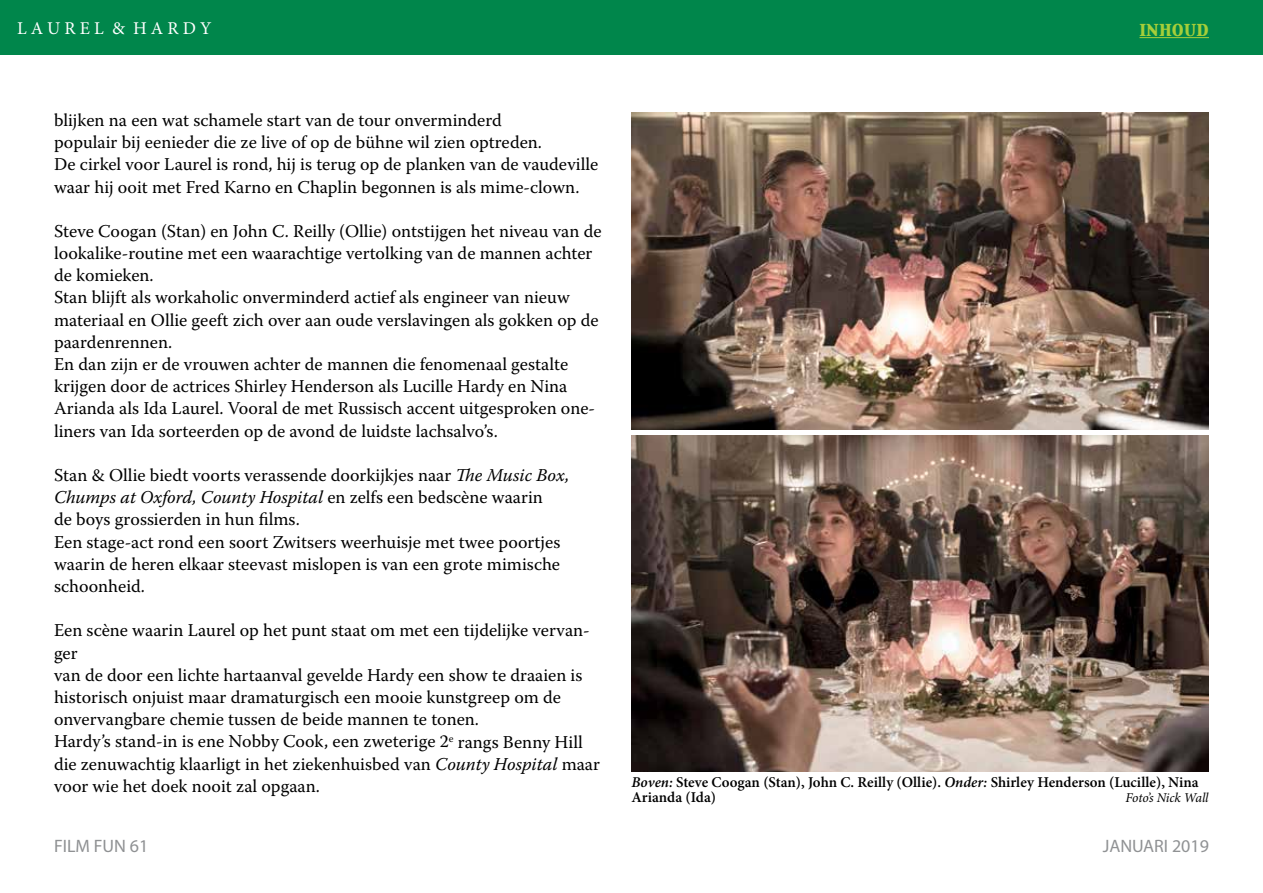
<style>
.page{position:relative;width:1263px;height:893px;background:#fff}
.page>*{position:absolute;margin:0;border:0;box-sizing:border-box;transform-origin:0 0}
.t1{font:18px/22.2px "Warnock Pro";color:#000}
.t2{font:18px "Minion Pro";color:#fff}
.t3{font:18px "Myriad Pro";color:#909294}
.t4{font:18px "Myriad Pro";color:#8f9193}
.t5{font:18px "Capitals";color:#a6ce39}
.t6{font:600 15px/15px "Minion Pro";color:#000}
.t7{font:italic 13.5px "Minion Pro";letter-spacing:-.01em;color:#000}
.s1{font-style:italic}
</style>
<div class="page">
<div style="left:0;top:0;width:1263px;height:54px;background:#00864b"></div>
<img style="left:631px;top:113px;width:578px;height:316px">
<img style="left:631px;top:436px;width:578px;height:336px">
<hr style="left:1139px;top:37px;width:70px;height:1px;background:#a6ce39">
<p class="t2" style="left:17px;top:16px;width:196px">L A U R E L &amp; H A R D Y</p>
<p class="t5" style="left:1139px;top:16px;width:71px">INHOUD</p>
<p class="t1" style="left:54px;top:109px;width:546px">blijken na een wat schamele start van de tour onverminderd<br>populair bij eenieder die ze live of op de bühne wil zien optreden.<br>De cirkel voor Laurel is rond, hij is terug op de planken van de vaudeville waar hij ooit met Fred Karno en Chaplin begonnen is als mime-clown.</p>
<p class="t1" style="left:54px;top:220px;width:549px">Steve Coogan (Stan) en John C. Reilly (Ollie) ontstijgen het niveau van de lookalike-routine met een waarachtige vertolking van de mannen achter de komieken.<br>Stan blijft als workaholic onverminderd actief als engineer van nieuw materiaal en Ollie geeft zich over aan oude verslavingen als gokken op de paardenrennen.<br>En dan zijn er de vrouwen achter de mannen die fenomenaal gestalte krijgen door de actrices Shirley Henderson als Lucille Hardy en Nina Arianda als Ida Laurel. Vooral de met Russisch accent uitgesproken one&shy;liners van Ida sorteerden op de avond de luidste lachsalvo’s.</p>
<p class="t1" style="left:54px;top:464px;width:517px">Stan &amp; Ollie biedt voorts verassende doorkijkjes naar <span class="s1">The Music Box, Chumps at Oxford, County Hospital</span> en zelfs een bedscène waarin<br>de boys grossierden in hun films.<br>Een stage-act rond een soort Zwitsers weerhuisje met twee poortjes waarin de heren elkaar steevast mislopen is van een grote mimische schoonheid.</p>
<p class="t1" style="left:54px;top:619px;width:547px">Een scène waarin Laurel op het punt staat om met een tijdelijke vervan&shy;ger<br>van de door een lichte hartaanval gevelde Hardy een show te draaien is historisch onjuist maar dramaturgisch een mooie kunstgreep om de onvervangbare chemie tussen de beide mannen te tonen.<br>Hardy’s stand-in is ene Nobby Cook, een zweterige 2<sup>e</sup> rangs Benny Hill die zenuwachtig klaarligt in het ziekenhuisbed van <span class="s1">County Hospital</span> maar voor wie het doek nooit zal opgaan.</p>
<p class="t6" style="left:631px;top:775px;width:569px"><span class="s1">Boven:</span> Steve Coogan (Stan), John C. Reilly (Ollie). <span class="s1">Onder:</span> Shirley Henderson (Lucille), Nina<br>Arianda (Ida)</p>
<p class="t7" style="left:1125px;top:788px;width:85px">Foto’s Nick Wall</p>
<p class="t4" style="left:54px;top:835px;width:96px">FILM FUN 61</p>
<p class="t3" style="left:1103px;top:835px;width:108px">JANUARI 2019</p>
</div>
